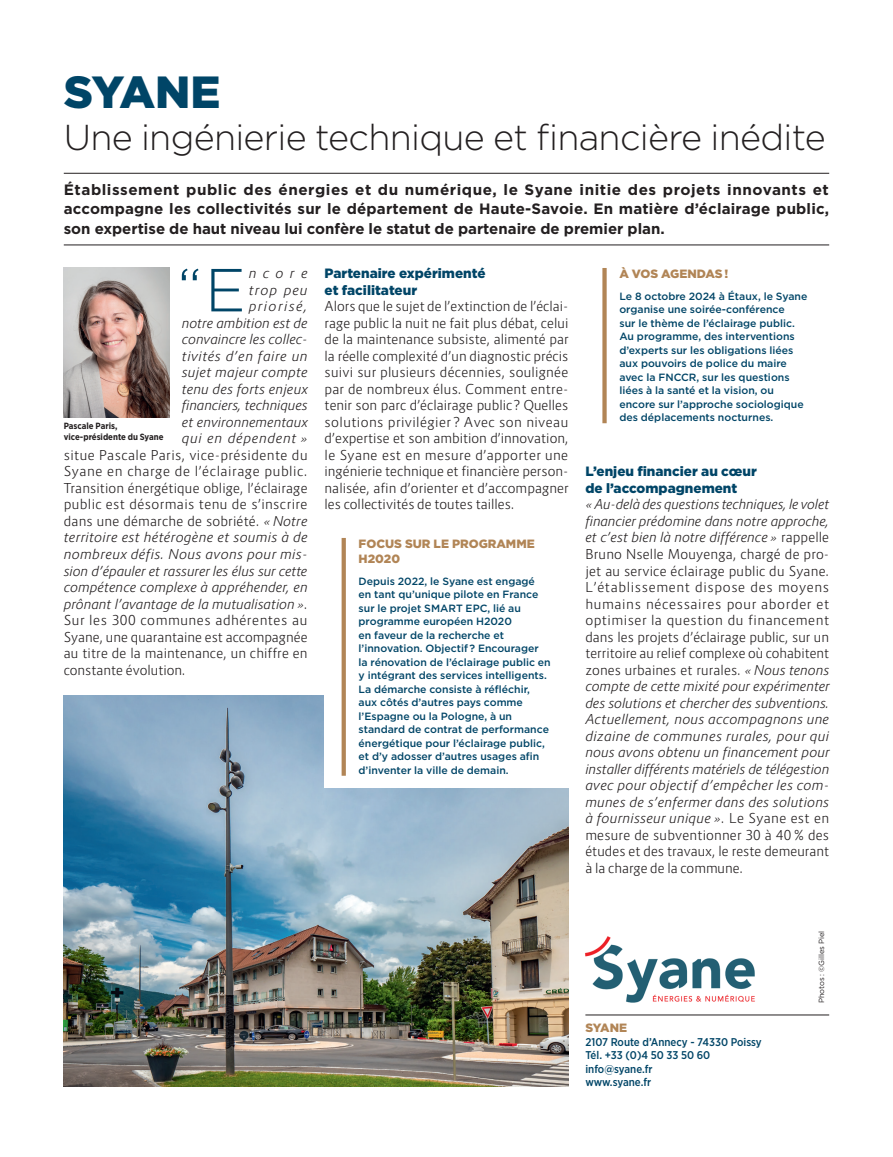
<style>
.page{position:relative;width:893px;height:1157px;background:#fff}
.page>*{position:absolute;margin:0;border:0;box-sizing:border-box;transform-origin:0 0}
.t1{font:300 60.6px "Gotham";color:#004567}
.t2{font:900 45px "Gotham";letter-spacing:-.015em;color:#004567}
.t3{font:300 36px "Gotham";letter-spacing:-.02em;color:#231f20}
.t4{font:700 15px/19.5px "Gotham";color:#231f20;text-align:justify}
.t5{font:italic 300 13.5px/16.5px "Route 159";letter-spacing:.02em;color:#231f20;text-align:right}
.t6{font:300 13.5px/16.5px "Route 159";color:#231f20;text-align:justify}
.t7{font:900 13.5px/16.5px "Gotham";color:#004567}
.t8{font:900 12px/15px "Gotham";color:#b18556}
.t9{font:500 11.25px/13.5px "Gotham Narrow";color:#004567}
.t10{font:500 10.5px/13.5px "Gotham";color:#004567}
.t11{font:700 9px/10.8px "Gotham Narrow";color:#231f20}
.t12{font:7.5px "Gotham";color:#231f20}
.s1{font-style:italic}
.s2{font-style:normal}
</style>
<div class="page">
<img style="left:64px;top:695px;width:504px;height:391px">
<div style="left:325px;top:526px;width:252px;height:262px;background:#fff"></div>
<hr style="left:64px;top:173px;width:765px;height:1px;background:#231f20">
<hr style="left:64px;top:244px;width:765px;height:1px;background:#231f20">
<img style="left:585px;top:936px;width:170px;height:67px">
<hr style="left:585px;top:1014px;width:244px;height:1px;background:#231f20">
<img style="left:64px;top:268px;width:105px;height:150px">
<svg style="left:342px;top:538px;width:4px;height:237px"></svg>
<div style="left:602px;top:268px;width:5px;height:155px;background:#b18556"></div>
<h2 class="t2" style="left:64px;top:61px;width:158px">SYANE</h2>
<h3 class="t3" style="left:64px;top:115px;width:763px">Une ingénierie technique et financière inédite</h3>
<p class="t4" style="left:64px;top:180px;width:767px">Établissement public des énergies et du numérique, le Syane initie des projets innovants et accompagne les collectivités sur le département de Haute-Savoie. En matière d’éclairage public, son expertise de haut niveau lui confère le statut de partenaire de premier plan.</p>
<h1 class="t1" style="left:177px;top:252px;width:70px">“E</h1>
<p class="t5" style="left:182px;top:265px;width:128px">ncore<br>trop peu<br>priorisé,<br>notre ambition est de convaincre les collec&shy;tivités d’en faire un sujet majeur compte tenu des forts enjeux financiers, techniques et environnementaux qui en dépendent »</p>
<p class="t6" style="left:64px;top:447px;width:245px">situe Pascale Paris, vice-présidente du Syane en charge de l’éclairage public.<br>Transition énergétique oblige, l’éclairage public est désormais tenu de s’inscrire dans une démarche de sobriété. <span class="s1">« Notre territoire est hétérogène et soumis à de nombreux défis. Nous avons pour mis&shy;sion d’épauler et rassurer les élus sur cette compétence complexe à appréhender, en prônant l’avantage de la mutualisation »</span>.<br>Sur les 300 communes adhérentes au Syane, une quarantaine est accompagnée au titre de la maintenance, un chiffre en constante évolution.</p>
<p class="t11" style="left:64px;top:421px;width:101px">Pascale Paris, vice-présidente du Syane</p>
<p class="t7" style="left:325px;top:265px;width:162px">Partenaire expérimenté et facilitateur</p>
<p class="t6" style="left:325px;top:298px;width:246px">Alors que le sujet de l’extinction de l’éclai&shy;rage public la nuit ne fait plus débat, celui de la maintenance subsiste, alimenté par la réelle complexité d’un diagnostic précis suivi sur plusieurs décennies, soulignée par de nombreux élus. Comment entre&shy;tenir son parc d’éclairage public? Quelles solutions privilégier ? Avec son niveau d’expertise et son ambition d’innovation, le Syane est en mesure d’apporter une ingénierie technique et financière person&shy;nalisée, afin d’orienter et d’accompagner les collectivités de toutes tailles.</p>
<p class="t8" style="left:359px;top:535px;width:178px">FOCUS SUR LE PROGRAMME<br>H2020</p>
<p class="t10" style="left:359px;top:574px;width:194px">Depuis 2022, le Syane est engagé<br>en tant qu’unique pilote en France sur le projet SMART EPC, lié au programme européen H2020<br>en faveur de la recherche et l’innovation. Objectif ? Encourager<br>la rénovation de l’éclairage public en y intégrant des services intelligents.<br>La démarche consiste à réfléchir, aux côtés d’autres pays comme l’Espagne ou la Pologne, à un standard de contrat de performance énergétique pour l’éclairage public, et d’y adosser d’autres usages afin d’inventer la ville de demain.</p>
<p class="t8" style="left:619px;top:266px;width:110px">À VOS AGENDAS !</p>
<p class="t10" style="left:619px;top:289px;width:190px">Le 8 octobre 2024 à Étaux, le Syane organise une soirée-conférence<br>sur le thème de l’éclairage public.<br>Au programme, des interventions d’experts sur les obligations liées aux pouvoirs de police du maire avec la FNCCR, sur les questions liées à la santé et la vision, ou encore sur l’approche sociologique des déplacements nocturnes.</p>
<p class="t7" style="left:585px;top:463px;width:173px">L’enjeu financier au cœur de l’accompagnement</p>
<p class="t5" style="left:585px;top:496px;width:246px;text-align:justify">« Au-delà des questions techniques, le volet financier prédomine dans notre approche, et c’est bien là notre différence » <span class="s2">rappelle Bruno Nselle Mouyenga, chargé de pro&shy;jet au service éclairage public du Syane.<br>L’établissement dispose des moyens humains nécessaires pour aborder et optimiser la question du financement dans les projets d’éclairage public, sur un territoire au relief complexe où cohabitent zones urbaines et rurales.</span> « Nous tenons compte de cette mixité pour expérimenter des solutions et chercher des subventions.<br>Actuellement, nous accompagnons une dizaine de communes rurales, pour qui nous avons obtenu un financement pour installer différents matériels de télégestion avec pour objectif d’empêcher les com&shy;munes de s’enfermer dans des solutions à fournisseur unique »<span class="s2">. Le Syane est en mesure de subventionner 30 à 40 % des études et des travaux, le reste demeurant à la charge de la commune.</span></p>
<p class="t8" style="left:585px;top:1020px;width:43px">SYANE</p>
<p class="t9" style="left:585px;top:1035px;width:178px">2107 Route d’Annecy - 74330 Poissy<br>Tél. +33 (0)4 50 33 50 60 info@syane.fr<br>www.syane.fr</p>
<p class="t12" style="left:817px;top:1003px;width:74px;rotate:-90deg">Photos : ©Gilles Piel</p>
</div>
